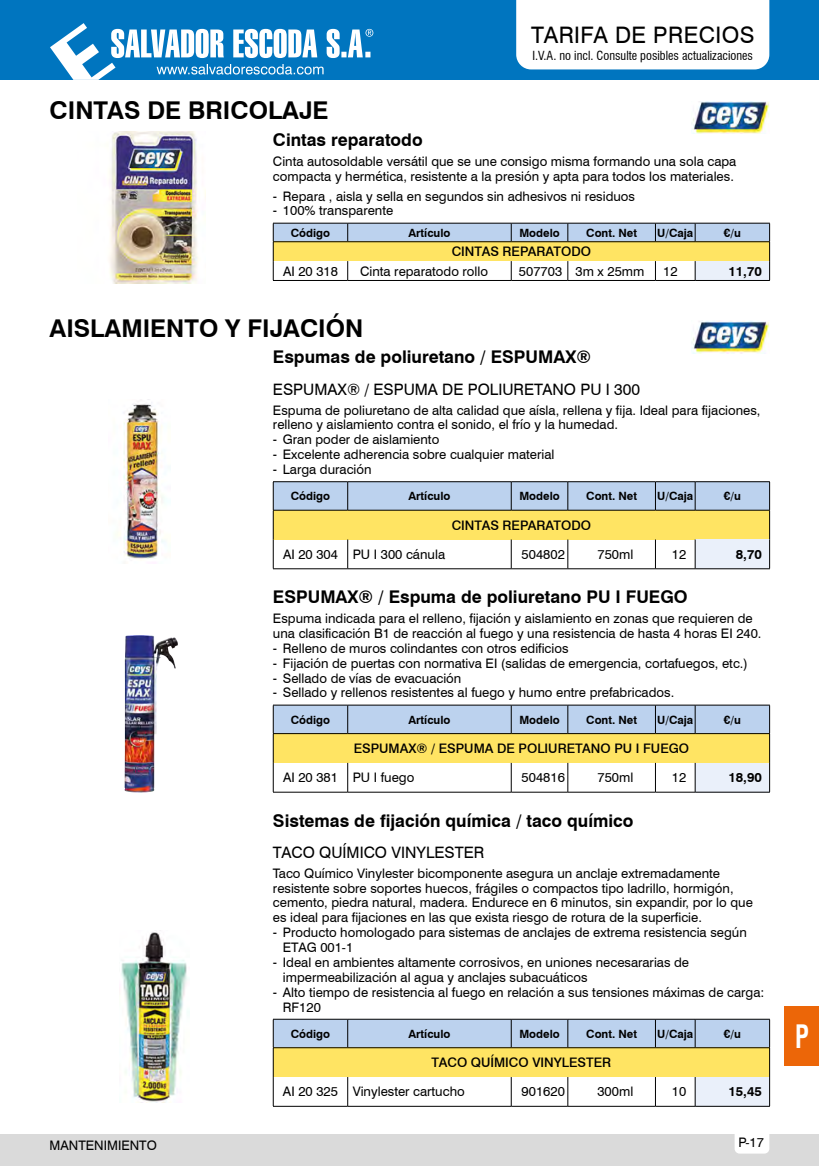
<style>
.page{position:relative;width:819px;height:1166px;background:#fff}
.page>*{position:absolute;margin:0;border:0;box-sizing:border-box;transform-origin:0 0}
.t1{font:700 condensed 31.5px "Swiss 721 BT";color:#fff;scale:.8 1}
.t2{font:700 24.5px "Swiss 721 BT";color:#000}
.t3{font:22.75px "Swiss 721 BT";letter-spacing:.02em;color:#000}
.t4{font:700 17.5px "Swiss 721 BT";color:#000}
.t5{font:15.75px "Swiss 721 BT";color:#000}
.t6{font:13.12px/14.9px "Swiss 721 BT";color:#000}
.t7{font:500 13.12px "Swiss 721 BT";color:#000}
.t8{font:700 13.12px "Swiss 721 BT";color:#000}
.t9{font:condensed 12.25px "Swiss 721 BT";color:#000}
.t10{font:700 11.38px "Swiss 721 BT";color:#000}
.s1{font-stretch:condensed}
</style>
<div class="page">
<div style="left:0;top:1134px;width:819px;height:32px;background:#dadada"></div>
<svg style="left:734px;top:1134px;width:35px;height:19px"></svg>
<div style="left:0;top:0;width:819px;height:79px;background:#0075bf"></div>
<svg style="left:50px;top:23px;width:323px;height:57px"></svg>
<div style="left:516px;top:0;width:253px;height:69px;background:#fff"></div>
<div style="left:784px;top:1006px;width:35px;height:59px;background:#ec6608"></div>
<hr style="left:273px;top:280px;width:75px;height:1px;background:#000">
<hr style="left:348px;top:280px;width:163px;height:1px;background:#000">
<hr style="left:511px;top:280px;width:56px;height:1px;background:#000">
<hr style="left:567px;top:280px;width:88px;height:1px;background:#000">
<hr style="left:655px;top:280px;width:40px;height:1px;background:#000">
<hr style="left:695px;top:280px;width:74px;height:1px;background:#000">
<svg style="left:273px;top:223px;width:497px;height:57px"></svg>
<hr style="left:348px;top:481px;width:163px;height:1px;background:#000">
<hr style="left:511px;top:481px;width:56px;height:1px;background:#000">
<hr style="left:567px;top:481px;width:88px;height:1px;background:#000">
<hr style="left:655px;top:481px;width:40px;height:1px;background:#000">
<hr style="left:273px;top:568px;width:75px;height:1px;background:#000">
<hr style="left:348px;top:568px;width:163px;height:1px;background:#000">
<hr style="left:511px;top:568px;width:56px;height:1px;background:#000">
<hr style="left:567px;top:568px;width:88px;height:1px;background:#000">
<hr style="left:655px;top:568px;width:40px;height:1px;background:#000">
<hr style="left:695px;top:568px;width:74px;height:1px;background:#000">
<hr style="left:273px;top:481px;width:75px;height:1px;background:#000">
<hr style="left:695px;top:481px;width:74px;height:1px;background:#000">
<svg style="left:273px;top:482px;width:497px;height:86px"></svg>
<hr style="left:273px;top:792px;width:75px;height:1px;background:#000">
<hr style="left:348px;top:792px;width:163px;height:1px;background:#000">
<hr style="left:511px;top:792px;width:56px;height:1px;background:#000">
<hr style="left:567px;top:792px;width:88px;height:1px;background:#000">
<hr style="left:655px;top:792px;width:40px;height:1px;background:#000">
<hr style="left:695px;top:792px;width:74px;height:1px;background:#000">
<svg style="left:273px;top:705px;width:497px;height:87px"></svg>
<hr style="left:273px;top:1106px;width:75px;height:1px;background:#000">
<hr style="left:348px;top:1106px;width:163px;height:1px;background:#000">
<hr style="left:511px;top:1106px;width:56px;height:1px;background:#000">
<hr style="left:567px;top:1106px;width:88px;height:1px;background:#000">
<hr style="left:655px;top:1106px;width:40px;height:1px;background:#000">
<hr style="left:695px;top:1106px;width:74px;height:1px;background:#000">
<svg style="left:273px;top:1019px;width:497px;height:87px"></svg>
<img style="left:109px;top:131px;width:89px;height:153px">
<img style="left:116px;top:404px;width:49px;height:159px">
<img style="left:125px;top:635px;width:29px;height:157px">
<img style="left:121px;top:930px;width:68px;height:173px">
<img style="left:692px;top:102px;width:77px;height:32px">
<img style="left:692px;top:321px;width:77px;height:32px">
<h3 class="t3" style="left:531px;top:21px;width:225px">TARIFA DE PRECIOS</h3>
<p class="t9" style="left:532px;top:48px;width:222px">I.V.A. no incl. Consulte posibles actualizaciones</p>
<h2 class="t2" style="left:50px;top:96px;width:280px">CINTAS DE BRICOLAJE</h2>
<h3 class="t4" style="left:273px;top:129px;width:151px">Cintas reparatodo</h3>
<p class="t6" style="left:273px;top:154px;width:465px">Cinta autosoldable versátil que se une consigo misma formando una sola capa compacta y hermética, resistente a la presión y apta para todos los materiales.</p>
<p class="t6" style="left:273px;top:188px;width:363px"><span class="s1">-</span> Repara , aisla y sella en segundos sin adhesivos ni residuos</p>
<p class="t6" style="left:273px;top:203px;width:122px"><span class="s1">-</span> 100% transparente</p>
<p class="t10" style="left:291px;top:226px;width:41px">Código</p>
<p class="t10" style="left:408px;top:226px;width:43px">Artículo</p>
<p class="t10" style="left:519px;top:226px;width:42px">Modelo</p>
<p class="t10" style="left:586px;top:226px;width:52px">Cont. Net</p>
<p class="t10" style="left:657px;top:226px;width:38px">U/Caja</p>
<p class="t10" style="left:724px;top:226px;width:18px">€/u</p>
<p class="t7" style="left:452px;top:243px;width:141px">CINTAS REPARATODO</p>
<p class="t6" style="left:283px;top:263px;width:56px">AI 20 318</p>
<p class="t6" style="left:360px;top:263px;width:129px">Cinta reparatodo rollo</p>
<p class="t6" style="left:519px;top:263px;width:127px">507703 3m x 25mm</p>
<p class="t6" style="left:663px;top:263px;width:16px">12</p>
<p class="t8" style="left:728px;top:263px;width:35px">11,70</p>
<h2 class="t2" style="left:50px;top:313px;width:315px">AISLAMIENTO Y FIJACIÓN</h2>
<h3 class="t4" style="left:273px;top:347px;width:319px">Espumas de poliuretano / ESPUMAX®</h3>
<p class="t5" style="left:273px;top:379px;width:368px">ESPUMAX® / ESPUMA DE POLIURETANO PU I 300</p>
<p class="t6" style="left:273px;top:402px;width:489px">Espuma de poliuretano de alta calidad que aísla, rellena y fija. Ideal para fijaciones, relleno y aislamiento contra el sonido, el frío y la humedad.</p>
<p class="t6" style="left:273px;top:432px;width:168px"><span class="s1">-</span> Gran poder de aislamiento</p>
<p class="t6" style="left:273px;top:447px;width:283px"><span class="s1">-</span> Excelente adherencia sobre cualquier material</p>
<p class="t6" style="left:273px;top:462px;width:100px"><span class="s1">-</span> Larga duración</p>
<p class="t10" style="left:291px;top:489px;width:41px">Código</p>
<p class="t10" style="left:408px;top:489px;width:43px">Artículo</p>
<p class="t10" style="left:519px;top:489px;width:42px">Modelo</p>
<p class="t10" style="left:586px;top:489px;width:52px">Cont. Net</p>
<p class="t10" style="left:657px;top:489px;width:38px">U/Caja</p>
<p class="t10" style="left:724px;top:489px;width:18px">€/u</p>
<p class="t7" style="left:452px;top:517px;width:141px">CINTAS REPARATODO</p>
<p class="t6" style="left:283px;top:547px;width:164px">AI 20 304 PU I 300 cánula</p>
<p class="t6" style="left:521px;top:547px;width:45px">504802</p>
<p class="t6" style="left:597px;top:547px;width:37px">750ml</p>
<p class="t6" style="left:671px;top:547px;width:16px">12</p>
<p class="t8" style="left:735px;top:546px;width:28px">8,70</p>
<h3 class="t4" style="left:273px;top:586px;width:416px">ESPUMAX® / Espuma de poliuretano PU I FUEGO</h3>
<p class="t6" style="left:273px;top:611px;width:490px">Espuma indicada para el relleno, fijación y aislamiento en zonas que requieren de una clasificación B1 de reacción al fuego y una resistencia de hasta 4 horas EI 240.</p>
<p class="t6" style="left:273px;top:640px;width:297px"><span class="s1">-</span> Relleno de muros colindantes con otros edificios</p>
<p class="t6" style="left:273px;top:655px;width:476px"><span class="s1">-</span> Fijación de puertas con normativa EI (salidas de emergencia, cortafuegos, etc.)</p>
<p class="t6" style="left:273px;top:670px;width:190px"><span class="s1">-</span> Sellado de vías de evacuación</p>
<p class="t6" style="left:273px;top:685px;width:403px"><span class="s1">-</span> Sellado y rellenos resistentes al fuego y humo entre prefabricados.</p>
<p class="t10" style="left:291px;top:713px;width:41px">Código</p>
<p class="t10" style="left:408px;top:713px;width:43px">Artículo</p>
<p class="t10" style="left:519px;top:713px;width:42px">Modelo</p>
<p class="t10" style="left:586px;top:713px;width:52px">Cont. Net</p>
<p class="t10" style="left:657px;top:713px;width:38px">U/Caja</p>
<p class="t10" style="left:724px;top:713px;width:18px">€/u</p>
<p class="t7" style="left:354px;top:740px;width:337px">ESPUMAX® / ESPUMA DE POLIURETANO PU I FUEGO</p>
<p class="t6" style="left:283px;top:770px;width:133px">AI 20 381 PU I fuego</p>
<p class="t6" style="left:521px;top:770px;width:45px">504816</p>
<p class="t6" style="left:597px;top:770px;width:37px">750ml</p>
<p class="t6" style="left:671px;top:770px;width:16px">12</p>
<p class="t8" style="left:728px;top:769px;width:35px">18,90</p>
<h3 class="t4" style="left:273px;top:810px;width:362px">Sistemas de fijación química / taco químico</h3>
<p class="t5" style="left:273px;top:842px;width:213px">TACO QUÍMICO VINYLESTER</p>
<p class="t6" style="left:273px;top:865px;width:481px">Taco Químico Vinylester bicomponente asegura un anclaje extremadamente resistente sobre soportes huecos, frágiles o compactos tipo ladrillo, hormigón, cemento, piedra natural, madera. Endurece en 6 minutos, sin expandir, por lo que es ideal para fijaciones en las que exista riesgo de rotura de la superficie.</p>
<p class="t6" style="left:283px;top:925px;width:465px;text-indent:-10px"><span class="s1">-</span> Producto homologado para sistemas de anclajes de extrema resistencia según<br>ETAG 001-1</p>
<p class="t6" style="left:283px;top:954px;width:407px;text-indent:-10px"><span class="s1">-</span> Ideal en ambientes altamente corrosivos, en uniones necesararias de impermeabilización al agua y anclajes subacuáticos</p>
<p class="t6" style="left:283px;top:984px;width:483px;text-indent:-10px"><span class="s1">-</span> Alto tiempo de resistencia al fuego en relación a sus tensiones máximas de carga:<br>RF120</p>
<p class="t10" style="left:291px;top:1027px;width:41px">Código</p>
<p class="t10" style="left:408px;top:1027px;width:43px">Artículo</p>
<p class="t10" style="left:519px;top:1027px;width:42px">Modelo</p>
<p class="t10" style="left:586px;top:1027px;width:52px">Cont. Net</p>
<p class="t10" style="left:657px;top:1027px;width:38px">U/Caja</p>
<p class="t10" style="left:724px;top:1027px;width:18px">€/u</p>
<p class="t7" style="left:431px;top:1054px;width:181px">TACO QUÍMICO VINYLESTER</p>
<p class="t6" style="left:283px;top:1084px;width:183px">AI 20 325 Vinylester cartucho</p>
<p class="t6" style="left:521px;top:1084px;width:45px">901620</p>
<p class="t6" style="left:597px;top:1084px;width:37px">300ml</p>
<p class="t6" style="left:671px;top:1084px;width:16px">10</p>
<p class="t8" style="left:728px;top:1084px;width:35px">15,45</p>
<p class="t6" style="left:50px;top:1138px;width:109px">MANTENIMIENTO</p>
<p class="t6" style="left:738px;top:1134px;width:27px">P-17</p>
<h1 class="t1" style="left:795px;top:1017px;width:19px">P</h1>
</div>
